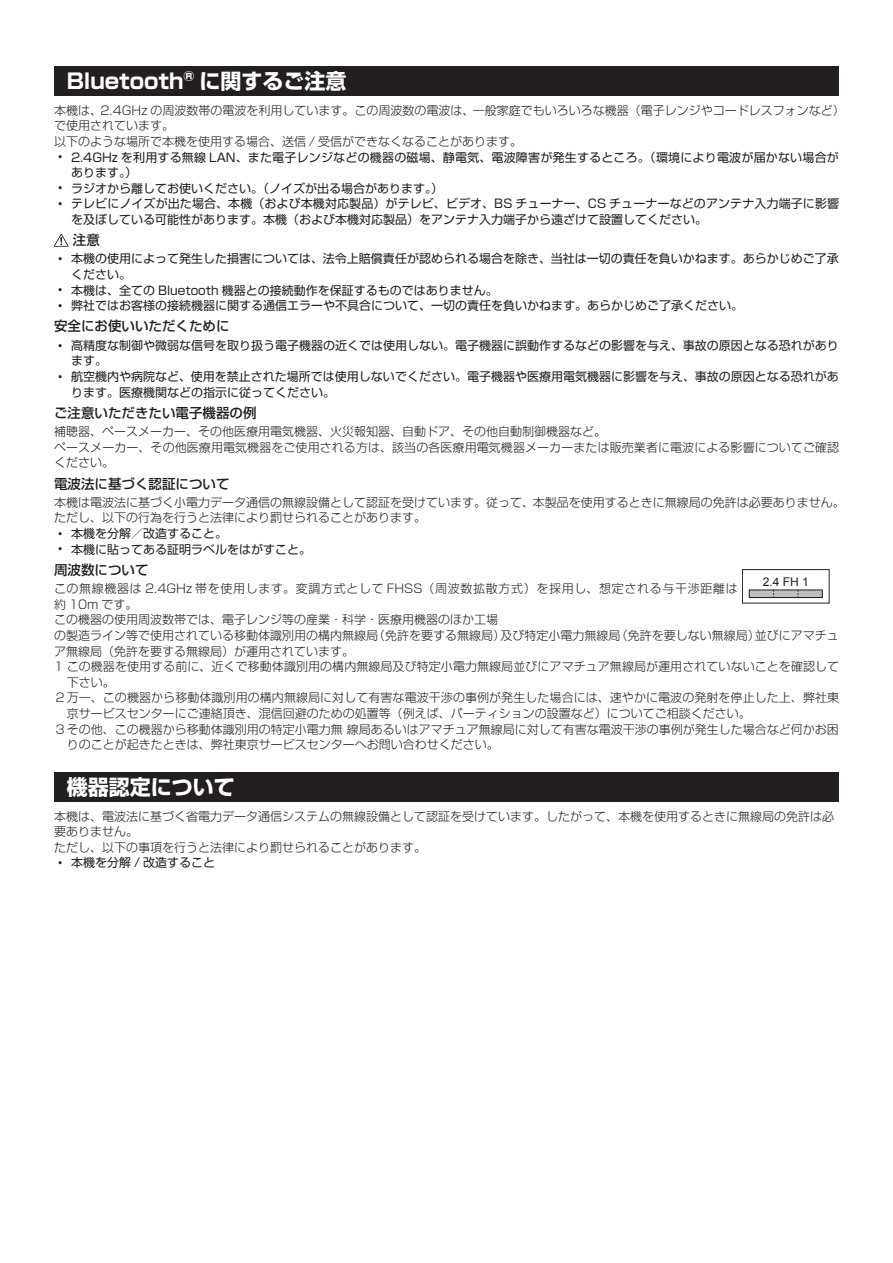
<style>
.page{position:relative;width:893px;height:1263px;background:#fff}
.page>*{position:absolute;margin:0;border:0;box-sizing:border-box;transform-origin:0 0}
.t1{font:700 21px "Shin Go Pro";color:#fff}
.t2{font:500 13.5px "Shin Go Pro";color:#231f20}
.t3{font:300 12px/15.6px "Shin Go Pro";color:#231f20}
.t4{font:12px/15.6px "Shin Go Pro";color:#231f20}
.t5{font:300 12px "Shin Go Pro";letter-spacing:.055em;color:#231f20}
.t6{font:12px "Arial";color:#231f20}
.s1{font-family:"Arial"}
</style>
<div class="page">
<div style="left:54px;top:66px;width:785px;height:30px;background:#231f20"></div>
<svg style="left:54px;top:234px;width:14px;height:13px"></svg>
<div style="left:54px;top:772px;width:785px;height:29px;background:#231f20"></div>
<div style="left:742px;top:569px;width:87px;height:34px;border:1px solid #231f20"></div>
<div style="left:749px;top:590px;width:73px;height:7px;background:#bcbec0"></div>
<div style="left:749px;top:590px;width:73px;height:8px;border:1px solid #231f20"></div>
<h1 class="t1" style="left:67px;top:64px;width:281px">Bluetooth<sup>®</sup> に関するご注意</h1>
<p class="t3" style="left:54px;top:101px;width:792px">本機は、2.4GHz の周波数帯の電波を利用しています。この周波数の電波は、一般家庭でもいろいろな機器（電子レンジやコードレスフォンなど）で使用されています。<br>以下のような場所で本機を使用する場合、送信 / 受信ができなくなることがあります。</p>
<p class="t4" style="left:71px;top:148px;width:769px;text-indent:-13px"><span class="s1">•</span> 2.4GHz を利用する無線 LAN、また電子レンジなどの機器の磁場、静電気、電波障害が発生するところ。（環境により電波が届かない場合があります。）</p>
<p class="t4" style="left:58px;top:179px;width:386px"><span class="s1">•</span> ラジオから離してお使いください。（ノイズが出る場合があります。）</p>
<p class="t4" style="left:71px;top:194px;width:770px;text-indent:-13px"><span class="s1">•</span> テレビにノイズが出た場合、本機（および本機対応製品）がテレビ、ビデオ、BS チューナー、CS チューナーなどのアンテナ入力端子に影響を及ぼしている可能性があります。本機（および本機対応製品）をアンテナ入力端子から遠ざけて設置してください。</p>
<p class="t2" style="left:73px;top:229px;width:28px">注意</p>
<p class="t4" style="left:71px;top:250px;width:769px;text-indent:-13px"><span class="s1">•</span> 本機の使用によって発生した損害については、法令上賠償責任が認められる場合を除き、当社は一切の責任を負いかねます。あらかじめご了承ください。</p>
<p class="t4" style="left:58px;top:281px;width:441px"><span class="s1">•</span> 本機は、全ての Bluetooth 機器との接続動作を保証するものではありません。</p>
<p class="t4" style="left:58px;top:296px;width:686px"><span class="s1">•</span> 弊社ではお客様の接続機器に関する通信エラーや不具合について、一切の責任を負いかねます。あらかじめご了承ください。</p>
<p class="t2" style="left:54px;top:315px;width:177px">安全にお使いいただくために</p>
<p class="t4" style="left:71px;top:336px;width:769px;text-indent:-13px"><span class="s1">•</span> 高精度な制御や微弱な信号を取り扱う電子機器の近くでは使用しない。電子機器に誤動作するなどの影響を与え、事故の原因となる恐れがあります。</p>
<p class="t4" style="left:71px;top:367px;width:769px;text-indent:-13px"><span class="s1">•</span> 航空機内や病院など、使用を禁止された場所では使用しないでください。電子機器や医療用電気機器に影響を与え、事故の原因となる恐れがあります。医療機関などの指示に従ってください。</p>
<p class="t2" style="left:54px;top:402px;width:204px">ご注意いただきたい電子機器の例</p>
<p class="t3" style="left:54px;top:422px;width:787px">補聴器、ペースメーカー、その他医療用電気機器、火災報知器、自動ドア、その他自動制御機器など。<br>ペースメーカー、その他医療用電気機器をご使用される方は、該当の各医療用電気機器メーカーまたは販売業者に電波による影響についてご確認ください。</p>
<p class="t2" style="left:54px;top:472px;width:177px">電波法に基づく認証について</p>
<p class="t3" style="left:54px;top:493px;width:792px">本機は電波法に基づく小電力データ通信の無線設備として認証を受けています。従って、本製品を使用するときに無線局の免許は必要ありません。ただし、以下の行為を行うと法律により罰せられることがあります。</p>
<p class="t4" style="left:58px;top:524px;width:170px"><span class="s1">•</span> 本機を分解／改造すること。</p>
<p class="t4" style="left:58px;top:540px;width:254px"><span class="s1">•</span> 本機に貼ってある証明ラベルをはがすこと。</p>
<p class="t2" style="left:54px;top:559px;width:96px">周波数について</p>
<p class="t5" style="left:54px;top:579px;width:685px">この無線機器は 2.4GHz 帯を使用します。変調方式として FHSS（周波数拡散方式）を採用し、想定される与干渉距離は</p>
<p class="t3" style="left:54px;top:595px;width:85px">約 10m です。</p>
<p class="t3" style="left:54px;top:611px;width:445px">この機器の使用周波数帯では、電子レンジ等の産業・科学・医療用機器のほか工場</p>
<p class="t3" style="left:54px;top:626px;width:786px">の製造ライン等で使用されている移動体識別用の構内無線局（免許を要する無線局）及び特定小電力無線局（免許を要しない無線局）並びにアマチュ</p>
<p class="t3" style="left:54px;top:642px;width:301px">ア無線局（免許を要する無線局）が運用されています。</p>
<p class="t3" style="left:54px;top:657px;width:787px">1 この機器を使用する前に、近くで移動体識別用の構内無線局及び特定小電力無線局並びにアマチュア無線局が運用されていないことを確認して</p>
<p class="t3" style="left:67px;top:673px;width:49px">下さい。</p>
<p class="t3" style="left:54px;top:689px;width:787px">２ 万一、この機器から移動体識別用の構内無線局に対して有害な電波干渉の事例が発生した場合には、速やかに電波の発射を停止した上、弊社東</p>
<p class="t3" style="left:67px;top:704px;width:685px">京サービスセンターにご連絡頂き、混信回避のための処置等（例えば、パーティションの設置など）についてご相談ください。</p>
<p class="t3" style="left:54px;top:720px;width:786px">３ その他、この機器から移動体識別用の特定小電力無線局あるいはアマチュア無線局に対して有害な電波干渉の事例が発生した場合など何かお困</p>
<p class="t3" style="left:67px;top:735px;width:433px">りのことが起きたときは、弊社東京サービスセンターへお問い合わせください。</p>
<h1 class="t1" style="left:67px;top:770px;width:170px">機器認定について</h1>
<p class="t3" style="left:54px;top:807px;width:781px">本機は、電波法に基づく省電力データ通信システムの無線設備として認証を受けています。したがって、本機を使用するときに無線局の免許は必要ありません。<br>ただし、以下の事項を行うと法律により罰せられることがあります。</p>
<p class="t4" style="left:58px;top:853px;width:158px"><span class="s1">•</span> 本機を分解 / 改造すること</p>
<p class="t6" style="left:763px;top:574px;width:48px">2.4 FH 1</p>
</div>
